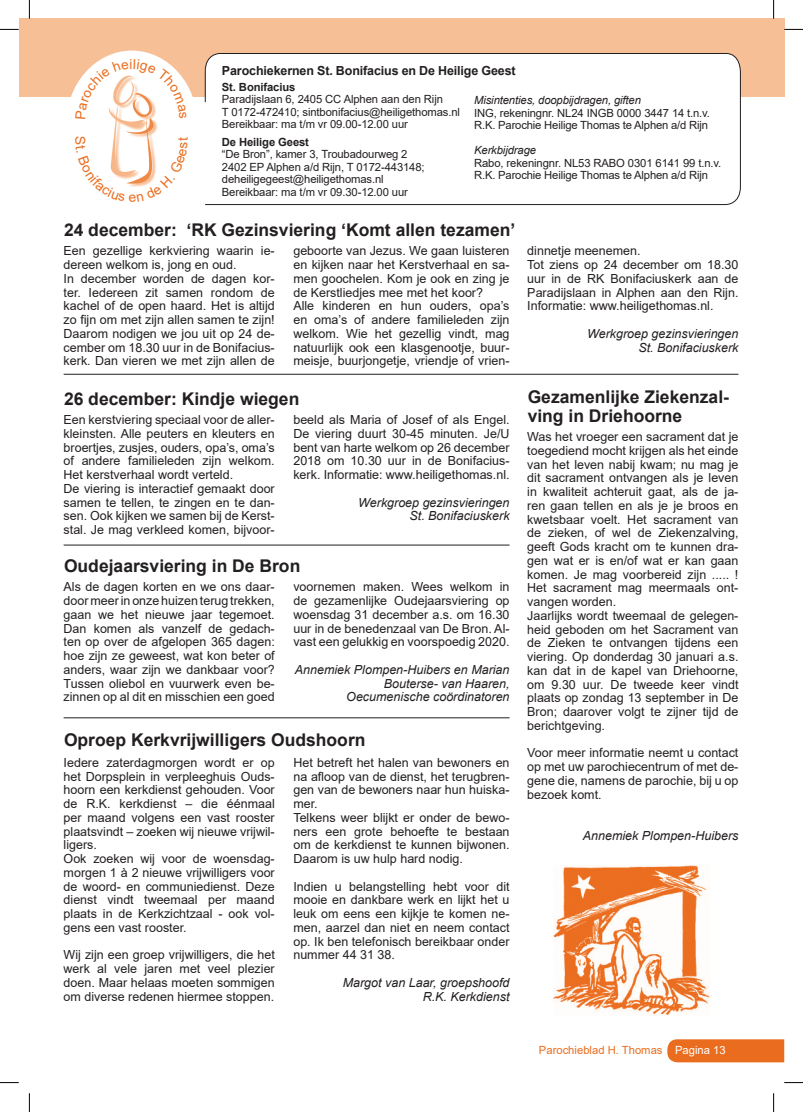
<style>
.page{position:relative;width:803px;height:1112px;background:#fff}
.page>*{position:absolute;margin:0;border:0;box-sizing:border-box;transform-origin:0 0}
.t1{font:700 17.5px/18.8px "Arial";color:#231f20}
.t2{font:12.5px/13.8px "Arial";color:#231f20}
.t3{font:italic 12.5px/13.8px "Arial";color:#231f20;text-align:right}
.t4{font:700 12.5px "Arial";letter-spacing:-.01em;color:#231f20}
.t5{font:11.25px/12.5px "Arial";letter-spacing:-.01em;color:#231f20}
.t6{font:italic 11.25px "Arial";letter-spacing:-.01em;color:#231f20}
.t7{font:11.25px "Arial";color:#ea6d1f}
.t8{font:700 11.25px "Arial";letter-spacing:-.01em;color:#231f20}
.s1{color:#fff}
</style>
<div class="page">
<div style="left:667px;top:1039px;width:117px;height:23px;background:#ea6d1f"></div>
<div style="left:19px;top:19px;width:765px;height:78px;background:#f7bf96"></div>
<div style="left:66px;top:51px;width:132px;height:149px;background:#fff;border-radius:50%"></div>
<img style="left:114px;top:119px;width:44px;height:17px">
<svg style="left:204px;top:53px;width:537px;height:152px"></svg>
<hr style="left:64px;top:374px;width:674px;height:1px;background:#231f20">
<hr style="left:64px;top:544px;width:445px;height:1px;background:#231f20">
<hr style="left:64px;top:717px;width:445px;height:1px;background:#231f20">
<img style="left:553px;top:865px;width:157px;height:149px">
<svg style="left:0;top:29px;width:19px;height:1px"></svg>
<svg style="left:784px;top:29px;width:19px;height:1px"></svg>
<svg style="left:0;top:1082px;width:19px;height:1px"></svg>
<svg style="left:784px;top:1082px;width:19px;height:1px"></svg>
<svg style="left:29px;top:0;width:1px;height:19px"></svg>
<svg style="left:29px;top:1093px;width:1px;height:18px"></svg>
<svg style="left:773px;top:0;width:1px;height:19px"></svg>
<svg style="left:773px;top:1093px;width:1px;height:18px"></svg>
<svg style="left:110px;top:136px;width:46px;height:51px"></svg>
<svg style="left:75px;top:59px;width:112px;height:60px"></svg>
<p class="t4" style="left:222px;top:62px;width:295px">Parochiekernen St. Bonifacius en De Heilige Geest</p>
<p class="t8" style="left:222px;top:79px;width:75px">St. Bonifacius</p>
<p class="t5" style="left:222px;top:93px;width:240px">Paradijslaan 6, 2405 CC Alphen aan den Rijn<br>T 0172-472410; sintbonifacius@heiligethomas.nl<br>Bereikbaar: ma t/m vr 09.00-12.00 uur</p>
<p class="t8" style="left:222px;top:134px;width:89px">De Heilige Geest</p>
<p class="t5" style="left:222px;top:148px;width:204px">“De Bron”, kamer 3, Troubadourweg 2<br>2402 EP Alphen a/d Rijn, T 0172-443148; deheiligegeest@heiligethomas.nl Bereikbaar: ma t/m vr 09.30-12.00 uur</p>
<p class="t6" style="left:474px;top:93px;width:168px">Misintenties, doopbijdragen, giften</p>
<p class="t5" style="left:474px;top:106px;width:237px">ING, rekeningnr. NL24 INGB 0000 3447 14 t.n.v.<br>R.K. Parochie Heilige Thomas te Alphen a/d Rijn</p>
<p class="t6" style="left:474px;top:143px;width:63px">Kerkbijdrage</p>
<p class="t5" style="left:474px;top:156px;width:248px">Rabo, rekeningnr. NL53 RABO 0301 6141 99 t.n.v.<br>R.K. Parochie Heilige Thomas te Alphen a/d Rijn</p>
<h1 class="t1" style="left:64px;top:221px;width:453px">24 december: ‘RK Gezinsviering ‘Komt allen tezamen’</h1>
<p class="t2" style="left:64px;top:244px;width:213px">Een gezellige kerkviering waarin ie&shy;dereen welkom is, jong en oud.<br>In december worden de dagen kor&shy;ter. Iedereen zit samen rondom de kachel of de open haard. Het is altijd zo fijn om met zijn allen samen te zijn!<br>Daarom nodigen we jou uit op 24 de&shy;cember om 18.30 uur in de Bonifacius&shy;kerk. Dan vieren we met zijn allen de</p>
<p class="t2" style="left:293px;top:244px;width:218px">geboorte van Jezus. We gaan luisteren en kijken naar het Kerstverhaal en sa&shy;men goochelen. Kom je ook en zing je de Kerstliedjes mee met het koor?<br>Alle kinderen en hun ouders, opa’s en oma’s of andere familieleden zijn welkom. Wie het gezellig vindt, mag natuurlijk ook een klasgenootje, buur&shy;meisje, buurjongetje, vriendje of vrien-</p>
<p class="t2" style="left:527px;top:244px;width:213px">dinnetje meenemen.<br>Tot ziens op 24 december om 18.30 uur in de RK Bonifaciuskerk aan de<br>Paradijslaan in Alphen aan den Rijn.<br>Informatie: www.heiligethomas.nl.</p>
<p class="t3" style="left:587px;top:326px;width:153px">Werkgroep gezinsvieringen<br>St. Bonifaciuskerk</p>
<h1 class="t1" style="left:64px;top:390px;width:237px">26 december: Kindje wiegen</h1>
<h1 class="t1" style="left:528px;top:388px;width:203px">Gezamenlijke Ziekenzal&shy;ving in Driehoorne</h1>
<p class="t2" style="left:293px;top:412px;width:218px;text-align:justify">beeld als Maria of Josef of als Engel.<br>De viering duurt 30-45 minuten. Je/U bent van harte welkom op 26 december 2018 om 10.30 uur in de Bonifacius&shy;kerk. Informatie: www.heiligethomas.nl.</p>
<p class="t3" style="left:358px;top:495px;width:153px">Werkgroep gezinsvieringen<br>St. Bonifaciuskerk</p>
<p class="t2" style="left:64px;top:412px;width:213px">Een kerstviering speciaal voor de aller&shy;kleinsten. Alle peuters en kleuters en broertjes, zusjes, ouders, opa’s, oma’s of andere familieleden zijn welkom.<br>Het kerstverhaal wordt verteld.<br>De viering is interactief gemaakt door samen te tellen, te zingen en te dan&shy;sen. Ook kijken we samen bij de Kerst&shy;stal. Je mag verkleed komen, bijvoor-</p>
<p class="t2" style="left:527px;top:429px;width:213px">Was het vroeger een sacrament dat je toegediend mocht krijgen als het einde van het leven nabij kwam; nu mag je dit sacrament ontvangen als je leven in kwaliteit achteruit gaat, als de ja&shy;ren gaan tellen en als je je broos en kwetsbaar voelt. Het sacrament van de zieken, of wel de Ziekenzalving, geeft Gods kracht om te kunnen dra&shy;gen wat er is en/of wat er kan gaan komen. Je mag voorbereid zijn ..... !<br>Het sacrament mag meermaals ont&shy;vangen worden.<br>Jaarlijks wordt tweemaal de gelegen&shy;heid geboden om het Sacrament van de Zieken te ontvangen tijdens een viering. Op donderdag 30 januari a.s. kan dat in de kapel van Driehoorne, om 9.30 uur. De tweede keer vindt plaats op zondag 13 september in De Bron; daarover volgt te zijner tijd de berichtgeving.</p>
<p class="t2" style="left:527px;top:746px;width:213px;text-align:justify">Voor meer informatie neemt u contact op met uw parochiecentrum of met de&shy;gene die, namens de parochie, bij u op bezoek komt.</p>
<p class="t3" style="left:583px;top:828px;width:157px">Annemiek Plompen-Huibers</p>
<h1 class="t1" style="left:64px;top:557px;width:238px">Oudejaarsviering in De Bron</h1>
<p class="t2" style="left:293px;top:579px;width:218px;text-align:justify">voornemen maken. Wees welkom in de gezamenlijke Oudejaarsviering op woensdag 31 december a.s. om 16.30 uur in de benedenzaal van De Bron. Al&shy;vast een gelukkig en voorspoedig 2020.</p>
<p class="t3" style="left:295px;top:662px;width:216px">Annemiek Plompen-Huibers en Marian<br>Bouterse- van Haaren,<br>Oecumenische coördinatoren</p>
<p class="t2" style="left:64px;top:579px;width:213px;text-align:justify">Als de dagen korten en we ons daar&shy;door meer in onze huizen terug trekken, gaan we het nieuwe jaar tegemoet.<br>Dan komen als vanzelf de gedach&shy;ten op over de afgelopen 365 dagen: hoe zijn ze geweest, wat kon beter of anders, waar zijn we dankbaar voor?<br>Tussen oliebol en vuurwerk even be&shy;zinnen op al dit en misschien een goed</p>
<h1 class="t1" style="left:64px;top:730px;width:303px">Oproep Kerkvrijwilligers Oudshoorn</h1>
<p class="t2" style="left:293px;top:755px;width:218px">Het betreft het halen van bewoners en na afloop van de dienst, het terugbren&shy;gen van de bewoners naar hun huiska&shy;mer.<br>Telkens weer blijkt er onder de bewo&shy;ners een grote behoefte te bestaan om de kerkdienst te kunnen bijwonen.<br>Daarom is uw hulp hard nodig.</p>
<p class="t2" style="left:293px;top:879px;width:218px;text-align:justify">Indien u belangstelling hebt voor dit mooie en dankbare werk en lijkt het u leuk om eens een kijkje te komen ne&shy;men, aarzel dan niet en neem contact op. Ik ben telefonisch bereikbaar onder nummer 44 31 38.</p>
<p class="t3" style="left:343px;top:975px;width:168px">Margot van Laar, groepshoofd<br>R.K. Kerkdienst</p>
<p class="t2" style="left:64px;top:755px;width:213px">Iedere zaterdagmorgen wordt er op het Dorpsplein in verpleeghuis Ouds&shy;hoorn een kerkdienst gehouden. Voor de R.K. kerkdienst – die éénmaal per maand volgens een vast rooster plaatsvindt – zoeken wij nieuwe vrijwil&shy;ligers.<br>Ook zoeken wij voor de woensdag&shy;morgen 1 à 2 nieuwe vrijwilligers voor de woord- en communiedienst. Deze dienst vindt tweemaal per maand plaats in de Kerkzichtzaal - ook vol&shy;gens een vast rooster.</p>
<p class="t2" style="left:64px;top:947px;width:213px;text-align:justify">Wij zijn een groep vrijwilligers, die het werk al vele jaren met veel plezier doen. Maar helaas moeten sommigen om diverse redenen hiermee stoppen.</p>
<p class="t7" style="left:539px;top:1042px;width:188px">Parochieblad H. Thomas <span class="s1">Pagina 13</span></p>
</div>
